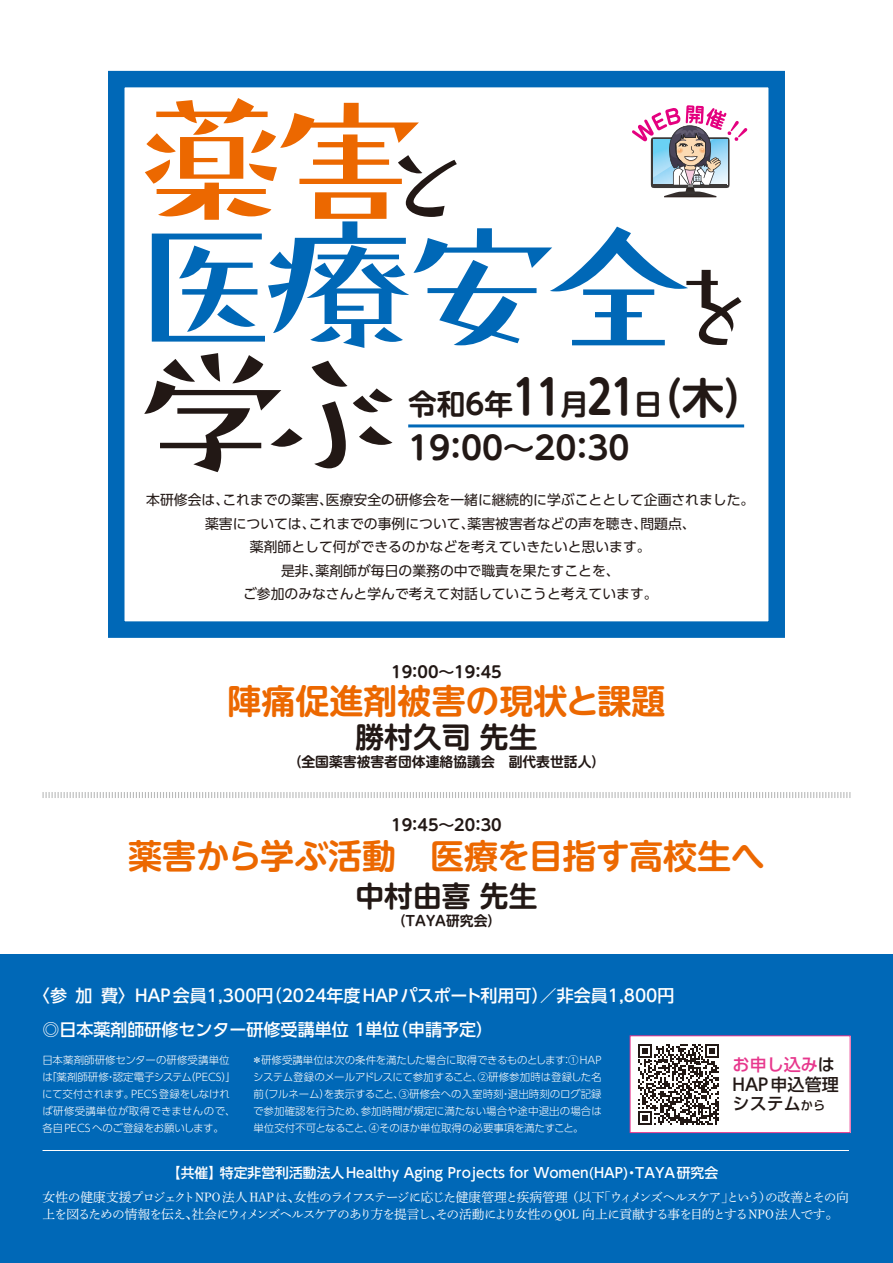
<style>
.page{position:relative;width:893px;height:1263px;background:#fff}
.page>*{position:absolute;margin:0;border:0;box-sizing:border-box;transform-origin:0 0}
.t1{font:151.5px/125.4px "Pal Ramune Std B";letter-spacing:-.135em;color:#0068b7;scale:1.05 1}
.t2{font:151.5px "Pal Ramune Std B";color:#221815;scale:1.05 1}
.t3{font:700 46.8px "UD Shin M Go Pr 6 N De";color:#221815}
.t4{font:700 42.45px "UD Shin M Go Pr 6 N De";color:#221815}
.t5{font:700 34.05px "UD Shin M Go Pr 6 N De";color:#ec6800}
.t6{font:700 31.95px "UD Shin M Go Pr 6 N De";color:#221815}
.t7{font:700 28.65px "UD Shin M Go Pr 6 N De";color:#221815}
.t8{font:500 17.1px/19.5px "UD Shin Go Pr 6 N";color:#221815}
.t9{font:500 16.95px "UD Shin Go Pr 6 N";color:#fff}
.t10{font:700 15.9px "UD Shin M Go Pr 6 N De";color:#221815}
.t11{font:13.8px/23.4px "UD Shin Go Pr 6 N";color:#221815}
.t12{font:500 13.8px "UD Shin Go Pr 6 N";color:#fff}
.t13{font:700 13.8px "UD Shin M Go Pr 6 N De";color:#221815}
.t14{font:12.75px/17px "Shuei Min Pr 6 N L";letter-spacing:-.06em;color:#fff}
.t15{font:12.75px "Shuei Min Pr 6 N L";letter-spacing:-.08em;color:#fff}
.t16{font:12.75px "Shuei Min Pr 6 N L";letter-spacing:-.1em;color:#fff}
.t17{font:300 10.5px/17px "UD Shin Go Pr 6 N";color:#fff}
.s1{color:#ec6800}
.s2{font-size:100.95px;color:#221815}
.s3{font-size:46.8px}
.s4{font-size:28.65px}
.s5{color:#e7378d}
.s6{font-size:12.15px}
</style>
<div class="page">
<div style="left:0;top:955px;width:893px;height:308px;background:#0068b7"></div>
<hr style="left:43px;top:1150px;width:806px;height:1px;background:#fff">
<div style="left:630px;top:1036px;width:220px;height:96px;background:#fff"></div>
<svg style="left:638px;top:1044px;width:81px;height:81px"></svg>
<div style="left:630px;top:1035px;width:220px;height:98px;border:1px solid #e7378d"></div>
<div style="left:108px;top:71px;width:677px;height:567px;border:16px solid #0068b7"></div>
<svg style="left:632px;top:105px;width:116px;height:92px"></svg>
<hr style="left:408px;top:424px;width:336px;height:3px;background:#0068b7">
<svg style="left:42px;top:792px;width:809px;height:6px"></svg>
<h1 class="t1" style="left:127px;top:91px;width:614px"><span class="s1">薬害</span><span class="s2">と<br></span>医療安全<span class="s2">を</span></h1>
<h3 class="t4" style="left:588px;top:362px;width:179px"><span class="s3">21</span> （<span class="s4">日</span> 木(</h3>
<h1 class="t2" style="left:132px;top:297px;width:267px">学ぶ</h1>
<h2 class="t3" style="left:513px;top:358px;width:48px">11</h2>
<h3 class="t7" style="left:408px;top:380px;width:107px">令和6年</h3>
<h3 class="t7" style="left:560px;top:380px;width:30px">月</h3>
<h3 class="t6" style="left:408px;top:421px;width:223px">1 9：00~20：30</h3>
<h3 class="t11" style="left:326px;top:488px;width:430px">医療安全の研修会を一緒に継続的に学ぶこととして企画されました。</h3>
<h3 class="t11" style="left:146px;top:488px;width:84px">本研修会は、</h3>
<h3 class="t11" style="left:222px;top:488px;width:112px">これまでの薬害、</h3>
<h3 class="t11" style="left:468px;top:511px;width:181px">薬害被害者などの声を聴き、</h3>
<h3 class="t11" style="left:309px;top:511px;width:167px">これまでの事例について、</h3>
<h3 class="t11" style="left:205px;top:511px;width:112px">薬害については、</h3>
<h3 class="t11" style="left:250px;top:535px;width:402px">薬剤師として何ができるのかなどを考えていきたいと思います。</h3>
<h3 class="t11" style="left:316px;top:558px;width:306px">薬剤師が毎日の業務の中で職責を果たすことを、</h3>
<h3 class="t11" style="left:640px;top:511px;width:57px">問題点、</h3>
<h3 class="t11" style="left:243px;top:558px;width:416px;text-indent:38px">是非、<br>ご参加のみなさんと学んで考えて対話していこうと考えています。</h3>
<h3 class="t10" style="left:391px;top:658px;width:112px">1 9：00~ 1 9：45</h3>
<h3 class="t5" style="left:228px;top:672px;width:439px">陣痛促進剤被害の現状と課題</h3>
<h3 class="t7" style="left:356px;top:712px;width:183px">勝村久司先生</h3>
<h3 class="t13" style="left:288px;top:750px;width:318px">（全国薬害被害者団体連絡協議会　副代表世話人(</h3>
<h3 class="t10" style="left:391px;top:811px;width:112px">1 9：45~20：30</h3>
<h3 class="t5" style="left:128px;top:827px;width:638px">薬害から学ぶ活動　医療を目指す高校生へ</h3>
<h3 class="t7" style="left:356px;top:872px;width:183px">中村由喜先生</h3>
<h3 class="t13" style="left:392px;top:909px;width:110px">（TAYA研究会(</h3>
<h3 class="t9" style="left:33px;top:982px;width:36px">〈参</h3>
<h3 class="t9" style="left:76px;top:982px;width:19px">加</h3>
<h3 class="t9" style="left:101px;top:982px;width:575px">費〉HAP会員1,300 （円 2024年度HAPパスポート利用可／）非会員1,800円</h3>
<h3 class="t9" style="left:43px;top:1015px;width:359px">◎日本薬剤師研修センター研修受講単位 1単位</h3>
<p class="t17" style="left:185px;top:1051px;width:52px;text-indent:-143px">日本薬剤師研修センターの研修受講単位（PECS 「(</p>
<h3 class="t9" style="left:391px;top:1015px;width:104px">（申請予定(</h3>
<p class="t17" style="left:252px;top:1051px;width:351px">＊研修受講単位は次の条件を満たした場合に取得できるものとします ① HAP</p>
<p class="t17" style="left:253px;top:1051px;width:350px;text-indent:308px">：<br>システム登録のメールアドレスにて参加すること、②研修参加時は登録した名（前フルネームを表示すること、③研修会への入室時刻退出時刻のログ記録</p>
<p class="t17" style="left:42px;top:1068px;width:151px">「は薬剤師研修認定電子システム</p>
<p class="t17" style="left:106px;top:1068px;width:12px">・</p>
<p class="t17" style="left:319px;top:1085px;width:12px">）</p>
<p class="t17" style="left:131px;top:1085px;width:100px">PECS登録をしなけれ</p>
<p class="t17" style="left:42px;top:1085px;width:195px">にて交付されます。<br>ば研修受講単位が取得できませんので、各自PECSへのご登録をお願いします。</p>
<p class="t17" style="left:500px;top:1085px;width:12px">・</p>
<p class="t17" style="left:361px;top:1102px;width:242px">参加時間が規定に満たない場合や途中退出の場合は</p>
<p class="t17" style="left:253px;top:1102px;width:332px">で参加確認を行うため、<br>単位交付不可となること、④そのほか単位取得の必要事項を満たすこと。</p>
<h3 class="t12" style="left:167px;top:1161px;width:57px">【共催】</h3>
<h3 class="t12" style="left:220px;top:1161px;width:420px">特定非営利活動法人Healthy Aging Projects for Women(HAP)・</h3>
<h3 class="t12" style="left:635px;top:1161px;width:84px">TAYA研究会</h3>
<h3 class="t8" style="left:733px;top:1054px;width:108px"><span class="s5">お申し込み</span>は<br>HAP申込管理システム<span class="s6">から</span></h3>
<p class="t14" style="left:566px;top:1187px;width:40px">（以下</p>
<p class="t14" style="left:759px;top:1187px;width:14px">）</p>
<p class="t15" style="left:294px;top:1185px;width:276px">女性のライフステージに応じた健康管理と疾病管理</p>
<p class="t16" style="left:598px;top:1185px;width:252px">「ウィメンズヘルスケアというの改善とその向</p>
<p class="t14" style="left:43px;top:1187px;width:797px">女性の健康支援プロジェクトNPO法人HAPは、<br>上を図るための情報を伝え社会にウィメンズヘルスケアのあり方を提言しその活動により女性の QOL 向上に貢献する事を目的とするNPO 法人です。</p>
<p class="t14" style="left:721px;top:1187px;width:14px">」</p>
<p class="t14" style="left:185px;top:1204px;width:14px">、</p>
<p class="t14" style="left:430px;top:1204px;width:14px">、</p>
</div>
